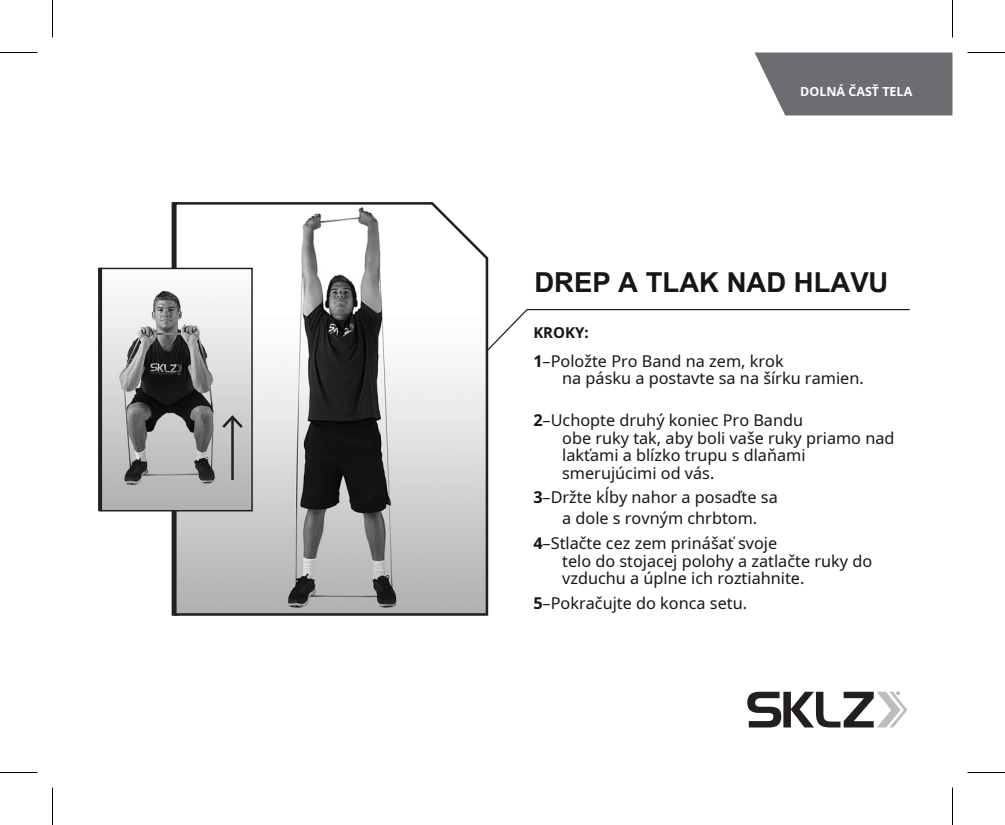
<style>
.page{position:relative;width:1005px;height:825px;background:#fff}
.page>*{position:absolute;margin:0;border:0;box-sizing:border-box;transform-origin:0 0}
.t1{font:700 27.5px "Arial";color:#171615}
.t2{font:16.25px/17.5px "Noto Sans";color:#171615}
.t3{font:700 15px "Noto Sans";color:#171615}
.t4{font:700 12.5px "Noto Sans";color:#fff}
.s1{font-weight:700}
</style>
<div class="page">
<svg style="left:490px;top:309px;width:420px;height:40px"></svg>
<svg style="left:755px;top:53px;width:197px;height:63px;background:#78797b"></svg>
<div style="left:172px;top:202px;width:6px;height:414px;background:#231f20"></div>
<svg style="left:173px;top:202px;width:317px;height:414px"></svg>
<svg style="left:99px;top:267px;width:155px;height:245px"></svg>
<svg style="left:98px;top:268px;width:4px;height:243px"></svg>
<svg style="left:747px;top:691px;width:160px;height:37px"></svg>
<hr style="left:231px;top:417px;width:3px;height:63px;background:#231f20">
<svg style="left:220px;top:413px;width:25px;height:18px"></svg>
<hr style="left:0;top:52px;width:38px;height:1px;background:#000">
<hr style="left:968px;top:52px;width:37px;height:1px;background:#000">
<hr style="left:0;top:772px;width:38px;height:1px;background:#000">
<hr style="left:968px;top:772px;width:37px;height:1px;background:#000">
<hr style="left:52px;top:0;width:1px;height:38px;background:#000">
<hr style="left:52px;top:788px;width:1px;height:37px;background:#000">
<hr style="left:952px;top:0;width:1px;height:38px;background:#000">
<hr style="left:952px;top:788px;width:1px;height:37px;background:#000">
<p class="t4" style="left:800px;top:83px;width:114px">DOLNÁ ČASŤ TELA</p>
<h1 class="t1" style="left:534px;top:267px;width:356px">DREP A TLAK NAD HLAVU</h1>
<p class="t3" style="left:533px;top:322px;width:57px">KROKY:</p>
<p class="t2" style="left:562px;top:351px;width:303px;text-indent:-29px"><span class="s1">1</span>–Položte Pro Band na zem, krok<br>na pásku a postavte sa na šírku ramien.</p>
<p class="t2" style="left:562px;top:411px;width:334px;text-indent:-29px"><span class="s1">2</span>–Uchopte druhý koniec Pro Bandu<br>obe ruky tak, aby boli vaše ruky priamo nad lakťami a blízko trupu s dlaňami smerujúcimi od vás.</p>
<p class="t2" style="left:533px;top:487px;width:246px;line-height:21px;text-align:center"><span class="s1">3</span>–Držte kĺby nahor a posaďte sa a dole s rovným chrbtom.</p>
<p class="t2" style="left:562px;top:534px;width:312px;text-indent:-29px"><span class="s1">4</span>–Stlačte cez zem prinášať svoje<br>telo do stojacej polohy a zatlačte ruky do vzduchu a úplne ich roztiahnite.</p>
<p class="t2" style="left:533px;top:594px;width:215px"><span class="s1">5</span>–Pokračujte do konca setu.</p>
</div>
